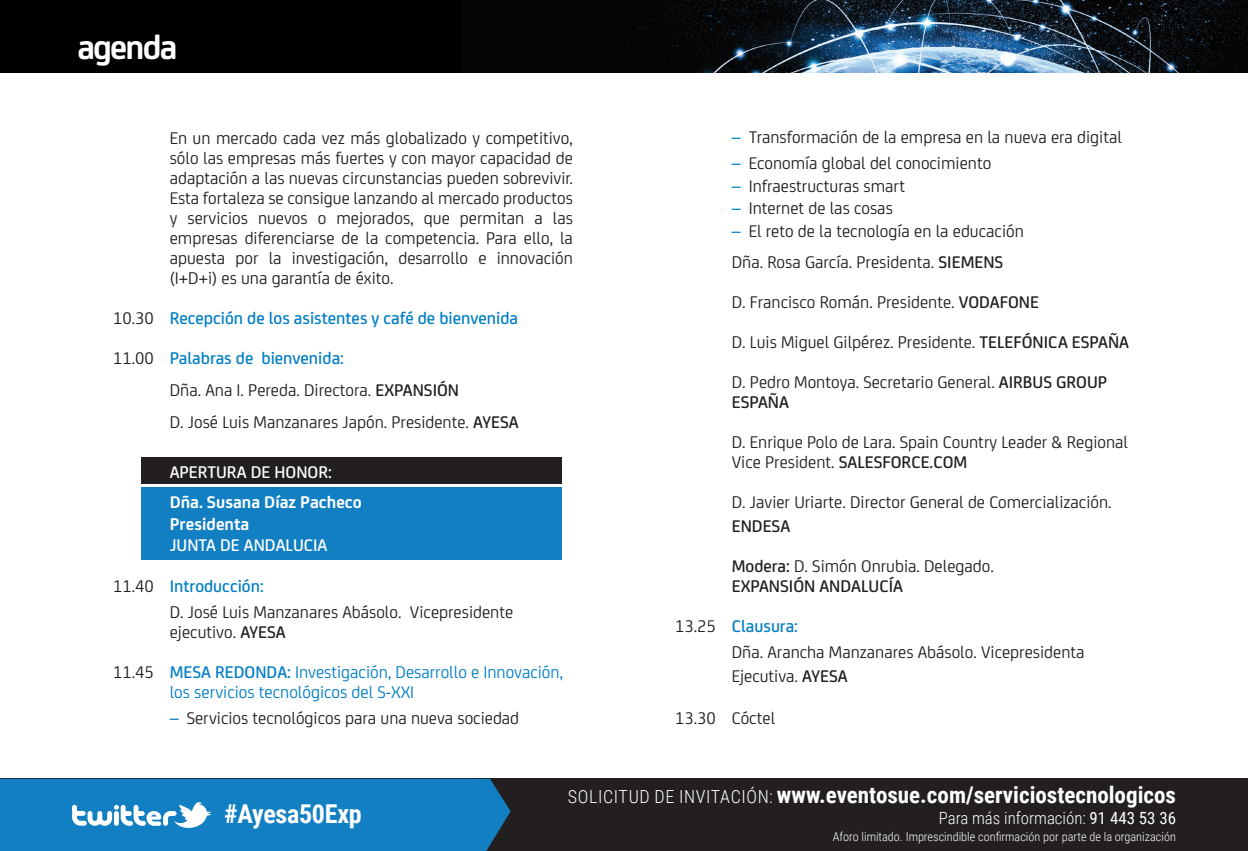
<style>
.page{position:relative;width:1248px;height:851px;background:#fff}
.page>*{position:absolute;margin:0;border:0;box-sizing:border-box;transform-origin:0 0}
.t1{font:700 36px "Bankia";letter-spacing:-.05em;color:#fff}
.t2{font:700 26px "Roboto Condensed";letter-spacing:-.01em;color:#fff}
.t3{font:700 23px "Roboto Condensed";color:#fff}
.t4{font:18px/20px "Bankia";color:#231f20}
.t5{font:500 18px "Bankia";color:#007ec5}
.t6{font:18px/20px "Bankia";color:#007ec5}
.t7{font:500 18px/21.6px "Bankia";color:#fff}
.t8{font:700 18px "Bankia";color:#fff}
.t9{font:500 18px "Bankia";color:#231f20}
.t10{font:300 16.8px "Roboto Condensed";color:#fff}
.t11{font:300 12.2px "Roboto Condensed";color:#fff}
.s1{font-weight:400;color:#231f20}
.s2{font-weight:500}
.s3{font-weight:700}
.s4{color:#231f20}
.s5{color:#007ec5}
.s6{font-weight:300;font-size:18px}
.s7{font-weight:400}
</style>
<div class="page">
<div style="left:142px;top:487px;width:420px;height:72px;background:#127fc3"></div>
<div style="left:142px;top:457px;width:420px;height:27px;background:#231f20"></div>
<div style="left:0;top:0;width:1247px;height:72px;background:#000"></div>
<img style="left:622px;top:0;width:625px;height:72px">
<div style="left:0;top:778px;width:1247px;height:72px;background:#231f20"></div>
<svg style="left:0;top:778px;width:510px;height:72px;background:#1c81c0"></svg>
<p class="t1" style="left:77px;top:20px;width:102px">agenda</p>
<p class="t4" style="left:170px;top:127px;width:404px;text-align:justify">En un mercado cada vez más globalizado y competitivo, sólo las empresas más fuertes y con mayor capacidad de adaptación a las nuevas circunstancias pueden sobrevivir.<br>Esta fortaleza se consigue lanzando al mercado productos y servicios nuevos o mejorados, que permitan a las empresas diferenciarse de la competencia. Para ello, la apuesta por la investigación, desarrollo e innovación (I+D+i) es una garantía de éxito.</p>
<p class="t5" style="left:113px;top:305px;width:406px"><span class="s1">10.30</span> Recepción de los asistentes y café de bienvenida</p>
<p class="t5" style="left:113px;top:345px;width:232px"><span class="s1">11.00</span> Palabras de bienvenida:</p>
<p class="t4" style="left:170px;top:379px;width:291px">Dña. Ana I. Pereda. Directora. <span class="s2">EXPANSIÓN</span></p>
<p class="t4" style="left:170px;top:411px;width:350px">D. José Luis Manzanares Japón. Presidente. <span class="s2">AYESA</span></p>
<p class="t7" style="left:170px;top:460px;width:164px">APERTURA DE HONOR:</p>
<p class="t8" style="left:170px;top:488px;width:194px">Dña. Susana Díaz Pacheco</p>
<p class="t7" style="left:170px;top:512px;width:159px"><span class="s3">Presidenta<br></span>JUNTA DE ANDALUCIA</p>
<p class="t5" style="left:113px;top:572px;width:152px"><span class="s1">11.40</span> Introducción:</p>
<p class="t4" style="left:170px;top:600px;width:345px">D. José Luis Manzanares Abásolo. Vicepresidente ejecutivo. <span class="s2">AYESA</span></p>
<p class="t6" style="left:170px;top:660px;width:395px;text-indent:-57px"><span class="s4">11.45</span> <span class="s2">MESA REDONDA:</span> Investigación, Desarrollo e Innovación, los servicios tecnológicos del S-XXI</p>
<p class="t4" style="left:170px;top:706px;width:351px"><span class="s5">–</span> Servicios tecnológicos para una nueva sociedad</p>
<p class="t4" style="left:731px;top:126px;width:391px"><span class="s5">–</span> Transformación de la empresa en la nueva era digital</p>
<p class="t4" style="left:731px;top:152px;width:261px"><span class="s5">–</span> Economía global del conocimiento</p>
<p class="t4" style="left:731px;top:174px;width:175px"><span class="s5">–</span> Infraestructuras smart</p>
<p class="t4" style="left:731px;top:197px;width:163px"><span class="s5">–</span> Internet de las cosas</p>
<p class="t4" style="left:731px;top:220px;width:293px"><span class="s5">–</span> El reto de la tecnología en la educación</p>
<p class="t4" style="left:731px;top:251px;width:273px">Dña. Rosa García. Presidenta. <span class="s2">SIEMENS</span></p>
<p class="t4" style="left:731px;top:291px;width:309px">D. Francisco Román. Presidente. <span class="s2">VODAFONE</span></p>
<p class="t4" style="left:731px;top:331px;width:399px">D. Luis Miguel Gilpérez. Presidente. <span class="s2">TELEFÓNICA ESPAÑA</span></p>
<p class="t4" style="left:731px;top:371px;width:376px">D. Pedro Montoya. Secretario General. <span class="s2">AIRBUS GROUP<br>ESPAÑA</span></p>
<p class="t4" style="left:731px;top:431px;width:398px">D. Enrique Polo de Lara. Spain Country Leader &amp; Regional<br>Vice President. <span class="s2">SALESFORCE.COM</span></p>
<p class="t4" style="left:731px;top:489px;width:381px;line-height:24px">D. Javier Uriarte. Director General de Comercialización.<br><span class="s2">ENDESA</span></p>
<p class="t4" style="left:731px;top:555px;width:263px"><span class="s2">Modera:</span> D. Simón Onrubia. Delegado.</p>
<p class="t9" style="left:731px;top:573px;width:173px">EXPANSIÓN ANDALUCÍA</p>
<p class="t5" style="left:675px;top:613px;width:124px"><span class="s1">13.25</span> Clausura:</p>
<p class="t4" style="left:731px;top:639px;width:354px;line-height:24px">Dña. Arancha Manzanares Abásolo. Vicepresidenta<br>Ejecutiva. <span class="s2">AYESA</span></p>
<p class="t4" style="left:675px;top:707px;width:102px">13.30 Cóctel</p>
<p class="t3" style="left:568px;top:778px;width:609px"><span class="s6">SOLICITUD DE INVITACIÓN:</span> www.eventosue.com/serviciostecnologicos</p>
<p class="t2" style="left:224px;top:795px;width:139px">#Ayesa50Exp</p>
<p class="t10" style="left:938px;top:806px;width:239px">Para más información: <span class="s7">91 443 53 36</span></p>
<p class="t11" style="left:832px;top:827px;width:345px">Aforo limitado. Imprescindible confirmación por parte de la organización</p>
</div>
